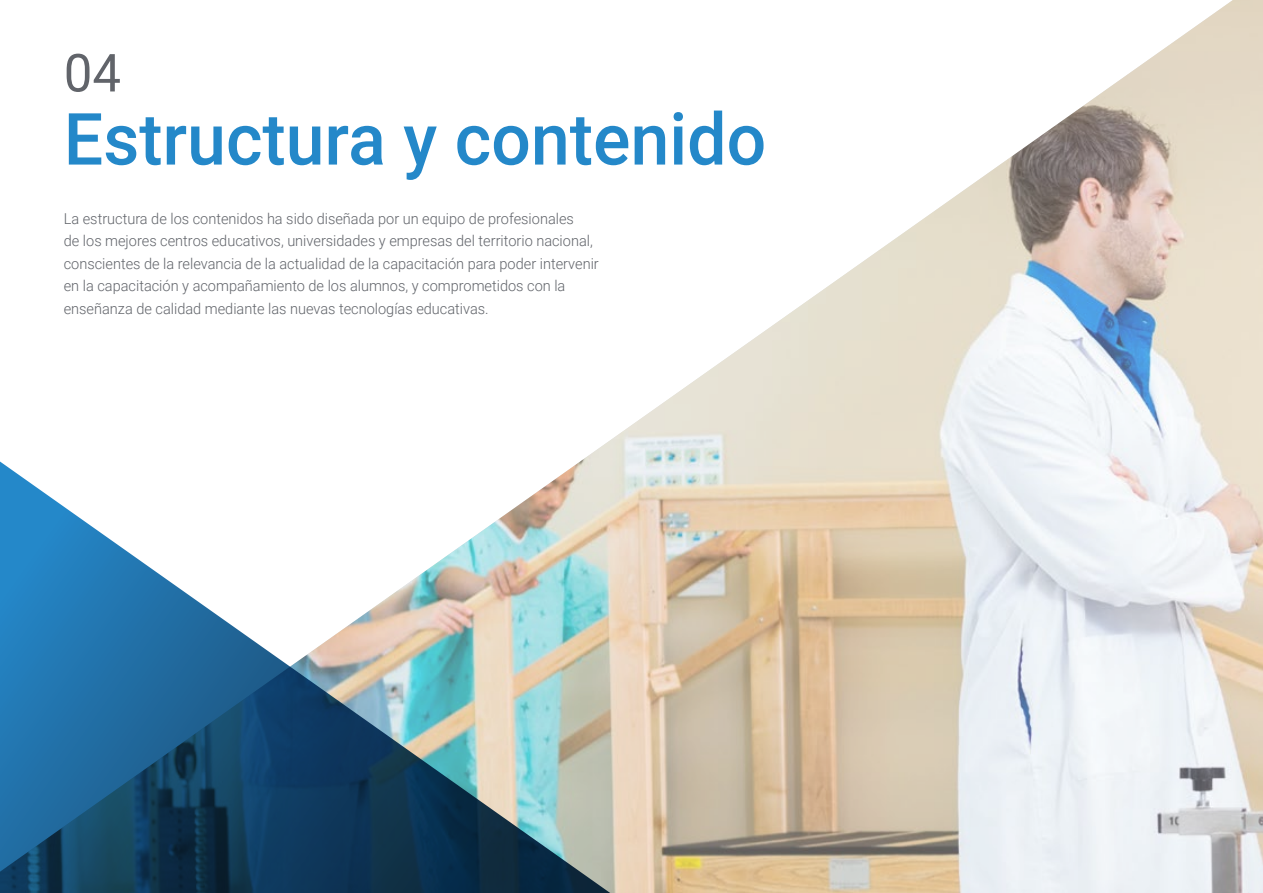
<style>
.page{position:relative;width:1263px;height:893px;background:#fff}
.page>*{position:absolute;margin:0;border:0;box-sizing:border-box;transform-origin:0 0}
.t1{font:500 72px "Roboto";color:#2488c9}
.t2{font:52.5px "Roboto";color:#61646a}
.t3{font:300 15px/22.5px "Roboto";color:#61646a}
</style>
<div class="page">
<img style="left:602px;top:0;width:661px;height:893px">
<svg style="left:0;top:446px;width:640px;height:447px"></svg>
<h2 class="t2" style="left:64px;top:36px;width:59px">04</h2>
<h1 class="t1" style="left:64px;top:89px;width:704px">Estructura y contenido</h1>
<p class="t3" style="left:64px;top:207px;width:536px">La estructura de los contenidos ha sido diseñada por un equipo de profesionales<br>de los mejores centros educativos, universidades y empresas del territorio nacional, conscientes de la relevancia de la actualidad de la capacitación para poder intervenir en la capacitación y acompañamiento de los alumnos, y comprometidos con la enseñanza de calidad mediante las nuevas tecnologías educativas.</p>
</div>
